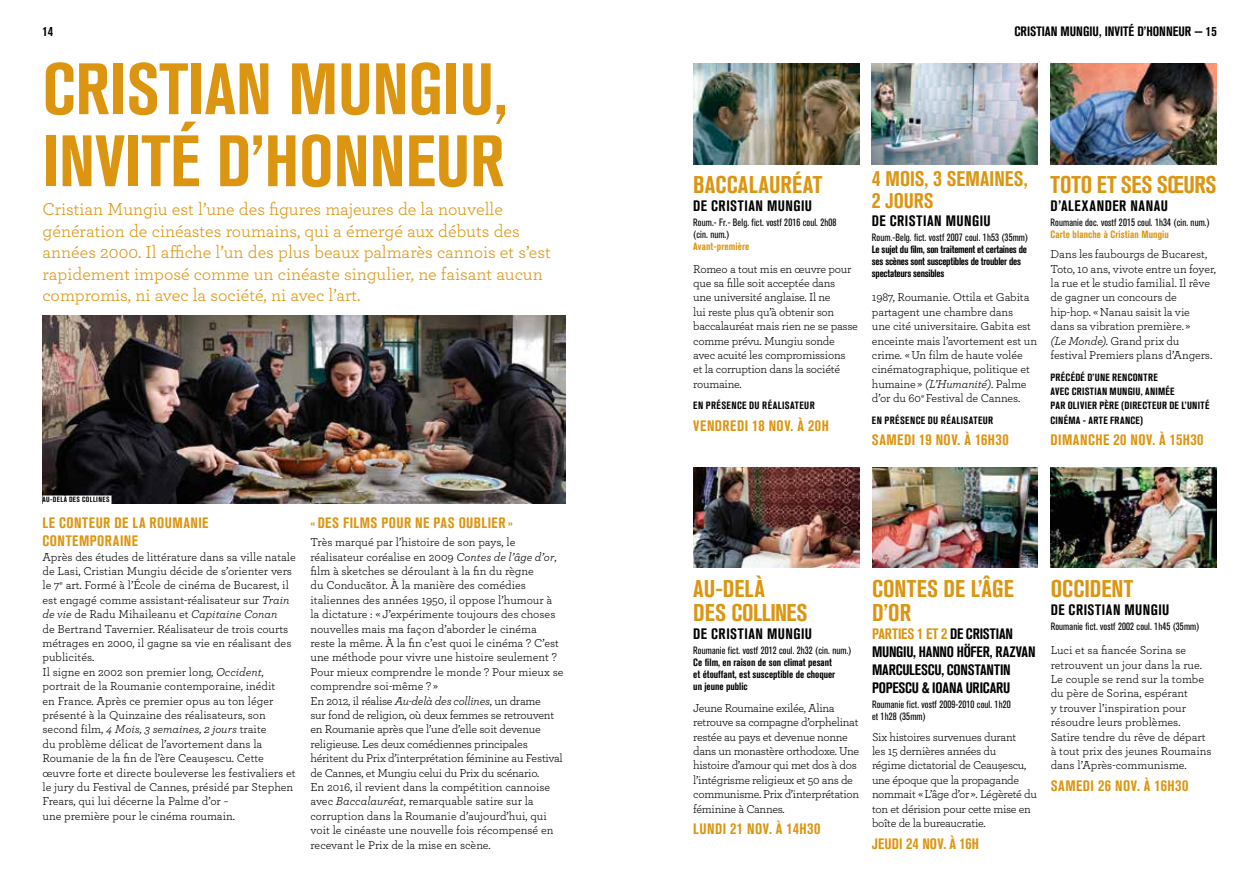
<style>
.page{position:relative;width:1259px;height:893px;background:#fff}
.page>*{position:absolute;margin:0;border:0;box-sizing:border-box;transform-origin:0 0}
.t1{font:700 condensed 72px/72px "Akzidenz Grotesk BQ";color:#db9511}
.t2{font:700 condensed 24px/24.8px "Akzidenz Grotesk BQ";color:#db9511}
.t3{font:700 condensed 21px/21.6px "Akzidenz Grotesk MG";color:#db9511}
.t4{font:18px/21.6px "Archer";color:#db9511}
.t5{font:700 condensed 15px/18px "Akzidenz Grotesk MG";letter-spacing:.03em;color:#db9511}
.t6{font:700 condensed 15px/18px "Akzidenz Grotesk MG";letter-spacing:-.01em;color:#000}
.t7{font:700 condensed 15px "Akzidenz Grotesk MG";letter-spacing:.03em;color:#000}
.t8{font:700 condensed 15px "Akzidenz Grotesk MG";letter-spacing:.04em;color:#000}
.t9{font:700 condensed 15px "Akzidenz Grotesk MG";letter-spacing:.01em;color:#db9511}
.t10{font:700 condensed 13.5px "Akzidenz Grotesk BQ";color:#000}
.t11{font:12px/14.4px "Archer";letter-spacing:-.01em;color:#000}
.t12{font:condensed 10.5px/12px "Akzidenz Grotesk BQ";letter-spacing:.01em;color:#000}
.t13{font:700 condensed 10.5px/12px "Akzidenz Grotesk BQ";letter-spacing:-.025em;color:#000}
.t14{font:700 condensed 10.5px/12px "Akzidenz Grotesk BQ";color:#000}
.t15{font:700 condensed 10.5px "Akzidenz Grotesk MG";letter-spacing:.04em;color:#000}
.t16{font:700 condensed 10.5px "Akzidenz Grotesk BQ";letter-spacing:.01em;color:#db9511}
.t17{font:700 condensed 10.35px/14.4px "Akzidenz Grotesk MG";letter-spacing:.03em;color:#000}
.t18{font:700 condensed 7.5px "Akzidenz Grotesk BQ";letter-spacing:.05em;color:#000}
.s1{font-style:italic}
.s2{color:#db9511}
</style>
<div class="page">
<img style="left:693px;top:64px;width:166px;height:101px">
<img style="left:872px;top:64px;width:165px;height:101px">
<img style="left:1050px;top:64px;width:166px;height:101px">
<img style="left:43px;top:316px;width:523px;height:187px">
<img style="left:693px;top:467px;width:166px;height:101px">
<img style="left:872px;top:467px;width:166px;height:101px">
<img style="left:1050px;top:467px;width:166px;height:101px">
<div style="left:43px;top:495px;width:68px;height:14px;background:#fff"></div>
<p class="t10" style="left:43px;top:24px;width:12px">14</p>
<p class="t10" style="left:1014px;top:24px;width:204px">CRISTIAN MUNGIU, INVITÉ D’HONNEUR — 15</p>
<h1 class="t1" style="left:43px;top:53px;width:466px">CRISTIAN MUNGIU,<br>INVITÉ D’HONNEUR</h1>
<p class="t4" style="left:43px;top:197px;width:510px">Cristian Mungiu est l’une des figures majeures de la nouvelle génération de cinéastes roumains, qui a émergé aux débuts des années 2000. Il affiche l’un des plus beaux palmarès cannois et s’est rapidement imposé comme un cinéaste singulier, ne faisant aucun compromis, ni avec la société, ni avec l’art.</p>
<p class="t18" style="left:43px;top:495px;width:68px">AU-DELÀ DES COLLINES</p>
<p class="t5" style="left:43px;top:514px;width:167px">LE CONTEUR DE LA ROUMANIE<br>CONTEMPORAINE</p>
<p class="t11" style="left:43px;top:549px;width:255px">Après des études de littérature dans sa ville natale de Lasi, Cristian Mungiu décide de s’orienter vers le 7<sup>e</sup> art. Formé à l’École de cinéma de Bucarest, il est engagé comme assistant-réalisateur sur <span class="s1">Train de vie</span> de Radu Mihaileanu et <span class="s1">Capitaine Conan<br></span>de Bertrand Tavernier. Réalisateur de trois courts métrages en 2000, il gagne sa vie en réalisant des publicités.<br>Il signe en 2002 son premier long, <span class="s1">Occident</span>, portrait de la Roumanie contemporaine, inédit<br>en France. Après ce premier opus au ton léger présenté à la Quinzaine des réalisateurs, son second film, <span class="s1">4 Mois, 3 semaines, 2 jours</span> traite<br>du problème délicat de l’avortement dans la Roumanie de la fin de l’ère Ceaușescu. Cette œuvre forte et directe bouleverse les festivaliers et le jury du Festival de Cannes, présidé par Stephen Frears, qui lui décerne la Palme d’or −<br>une première pour le cinéma roumain.</p>
<p class="t5" style="left:310px;top:514px;width:204px">« DES FILMS POUR NE PAS OUBLIER »</p>
<p class="t11" style="left:310px;top:534px;width:254px">Très marqué par l’histoire de son pays, le réalisateur coréalise en 2009 <span class="s1">Contes de l’âge d’or</span>, film à sketches se déroulant à la fin du règne<br>du Conducător. À la manière des comédies italiennes des années 1950, il oppose l’humour à la dictature : « J’expérimente toujours des choses nouvelles mais ma façon d’aborder le cinéma reste la même. À la fin c’est quoi le cinéma ? C’est une méthode pour vivre une histoire seulement ?<br>Pour mieux comprendre le monde ? Pour mieux se comprendre soi-même ? »<br>En 2012, il réalise <span class="s1">Au-delà des collines</span>, un drame<br>sur fond de religion, où deux femmes se retrouvent en Roumanie après que l’une d’elle soit devenue religieuse. Les deux comédiennes principales héritent du Prix d’interprétation féminine au Festival de Cannes, et Mungiu celui du Prix du scénario.<br>En 2016, il revient dans la compétition cannoise avec <span class="s1">Baccalauréat</span>, remarquable satire sur la corruption dans la Roumanie d’aujourd’hui, qui voit le cinéaste une nouvelle fois récompensé en recevant le Prix de la mise en scène.</p>
<h2 class="t2" style="left:693px;top:173px;width:131px">BACCALAURÉAT</h2>
<p class="t7" style="left:693px;top:198px;width:120px">DE CRISTIAN MUNGIU</p>
<p class="t12" style="left:693px;top:217px;width:145px">Roum.- Fr.- Belg. fict. vostf 2016 coul. 2h08 (cin. num.)</p>
<p class="t16" style="left:693px;top:241px;width:58px">Avant-première</p>
<p class="t11" style="left:693px;top:261px;width:166px">Romeo a tout mis en œuvre pour que sa fille soit acceptée dans<br>une université anglaise. Il ne<br>lui reste plus qu’à obtenir son baccalauréat mais rien ne se passe comme prévu. Mungiu sonde avec acuité les compromissions<br>et la corruption dans la société roumaine.</p>
<p class="t15" style="left:693px;top:400px;width:123px">EN PRÉSENCE DU RÉALISATEUR</p>
<p class="t5" style="left:693px;top:417px;width:137px">VENDREDI 18 NOV. À 20H</p>
<h3 class="t3" style="left:872px;top:168px;width:157px">4 MOIS, 3 SEMAINES,<br>2 JOURS</h3>
<p class="t7" style="left:872px;top:212px;width:120px">DE CRISTIAN MUNGIU</p>
<p class="t12" style="left:872px;top:231px;width:158px">Roum.-Belg. fict. vostf 2007 coul. 1h53 (35mm)</p>
<p class="t13" style="left:872px;top:243px;width:157px">Le sujet du film, son traitement et certaines de ses scènes sont susceptibles de troubler des spectateurs sensibles</p>
<p class="t11" style="left:872px;top:290px;width:167px">1987, Roumanie. Ottila et Gabita partagent une chambre dans<br>une cité universitaire. Gabita est enceinte mais l’avortement est un crime. « Un film de haute volée cinématographique, politique et humaine » <span class="s1">(L’Humanité)</span>. Palme d’or du 60<sup>e</sup> Festival de Cannes.</p>
<p class="t15" style="left:872px;top:414px;width:123px">EN PRÉSENCE DU RÉALISATEUR</p>
<p class="t5" style="left:872px;top:431px;width:138px">SAMEDI 19 NOV. À 16H30</p>
<h2 class="t2" style="left:1050px;top:173px;width:167px">TOTO ET SES SŒURS</h2>
<p class="t8" style="left:1050px;top:198px;width:119px">D’ALEXANDER NANAU</p>
<p class="t12" style="left:1050px;top:217px;width:161px">Roumanie doc. vostf 2015 coul. 1h34 (cin. num.)</p>
<p class="t16" style="left:1050px;top:229px;width:120px">Carte blanche à Cristian Mungiu</p>
<p class="t11" style="left:1050px;top:246px;width:167px">Dans les faubourgs de Bucarest,<br>Toto, 10 ans, vivote entre un foyer, la rue et le studio familial. Il rêve de gagner un concours de hip-hop. « Nanau saisit la vie dans sa vibration première. »<br><span class="s1">(Le Monde)</span>. Grand prix du festival Premiers plans d’Angers.</p>
<p class="t17" style="left:1050px;top:370px;width:160px">PRÉCÉDÉ D’UNE RENCONTRE<br>AVEC CRISTIAN MUNGIU, ANIMÉE<br>PAR OLIVIER PÈRE (DIRECTEUR DE L’UNITÉ<br>CINÉMA - ARTE FRANCE)</p>
<p class="t5" style="left:1050px;top:431px;width:154px">DIMANCHE 20 NOV. À 15H30</p>
<h2 class="t2" style="left:693px;top:576px;width:116px">AU-DELÀ<br>DES COLLINES</h2>
<p class="t7" style="left:693px;top:626px;width:120px">DE CRISTIAN MUNGIU</p>
<p class="t12" style="left:693px;top:645px;width:160px">Roumanie fict. vostf 2012 coul. 2h32 (cin. num.)</p>
<p class="t14" style="left:693px;top:657px;width:144px">Ce film, en raison de son climat pesant et étouffant, est susceptible de choquer un jeune public</p>
<p class="t11" style="left:693px;top:700px;width:167px">Jeune Roumaine exilée, Alina retrouve sa compagne d’orphelinat restée au pays et devenue nonne dans un monastère orthodoxe. Une histoire d’amour qui met dos à dos l’intégrisme religieux et 50 ans de communisme. Prix d’interprétation féminine à Cannes.</p>
<p class="t5" style="left:693px;top:820px;width:128px">LUNDI 21 NOV. À 14H30</p>
<h2 class="t2" style="left:872px;top:576px;width:143px">CONTES DE L’ÂGE<br>D’OR</h2>
<p class="t6" style="left:872px;top:625px;width:165px"><span class="s2">PARTIES 1 ET 2</span> DE CRISTIAN<br>MUNGIU, HANNO HÖFER, RAZVAN<br>MARCULESCU, CONSTANTIN<br>POPESCU &amp; IOANA URICARU</p>
<p class="t12" style="left:872px;top:699px;width:140px">Roumanie fict. vostf 2009-2010 coul. 1h20 et 1h28 (35mm)</p>
<p class="t11" style="left:872px;top:729px;width:166px">Six histoires survenues durant<br>les 15 dernières années du<br>régime dictatorial de Ceaușescu, une époque que la propagande nommait « L’âge d’or ». Légèreté du ton et dérision pour cette mise en boîte de la bureaucratie.</p>
<p class="t9" style="left:872px;top:835px;width:109px">JEUDI 24 NOV. À 16H</p>
<h2 class="t2" style="left:1050px;top:576px;width:84px">OCCIDENT</h2>
<p class="t7" style="left:1050px;top:601px;width:120px">DE CRISTIAN MUNGIU</p>
<p class="t12" style="left:1050px;top:620px;width:150px">Roumanie fict. vostf 2002 coul. 1h45 (35mm)</p>
<p class="t11" style="left:1050px;top:642px;width:162px">Luci et sa fiancée Sorina se retrouvent un jour dans la rue.<br>Le couple se rend sur la tombe du père de Sorina, espérant<br>y trouver l’inspiration pour résoudre leurs problèmes.<br>Satire tendre du rêve de départ à tout prix des jeunes Roumains dans l’Après-communisme.</p>
<p class="t5" style="left:1050px;top:777px;width:139px">SAMEDI 26 NOV. À 16H30</p>
</div>
